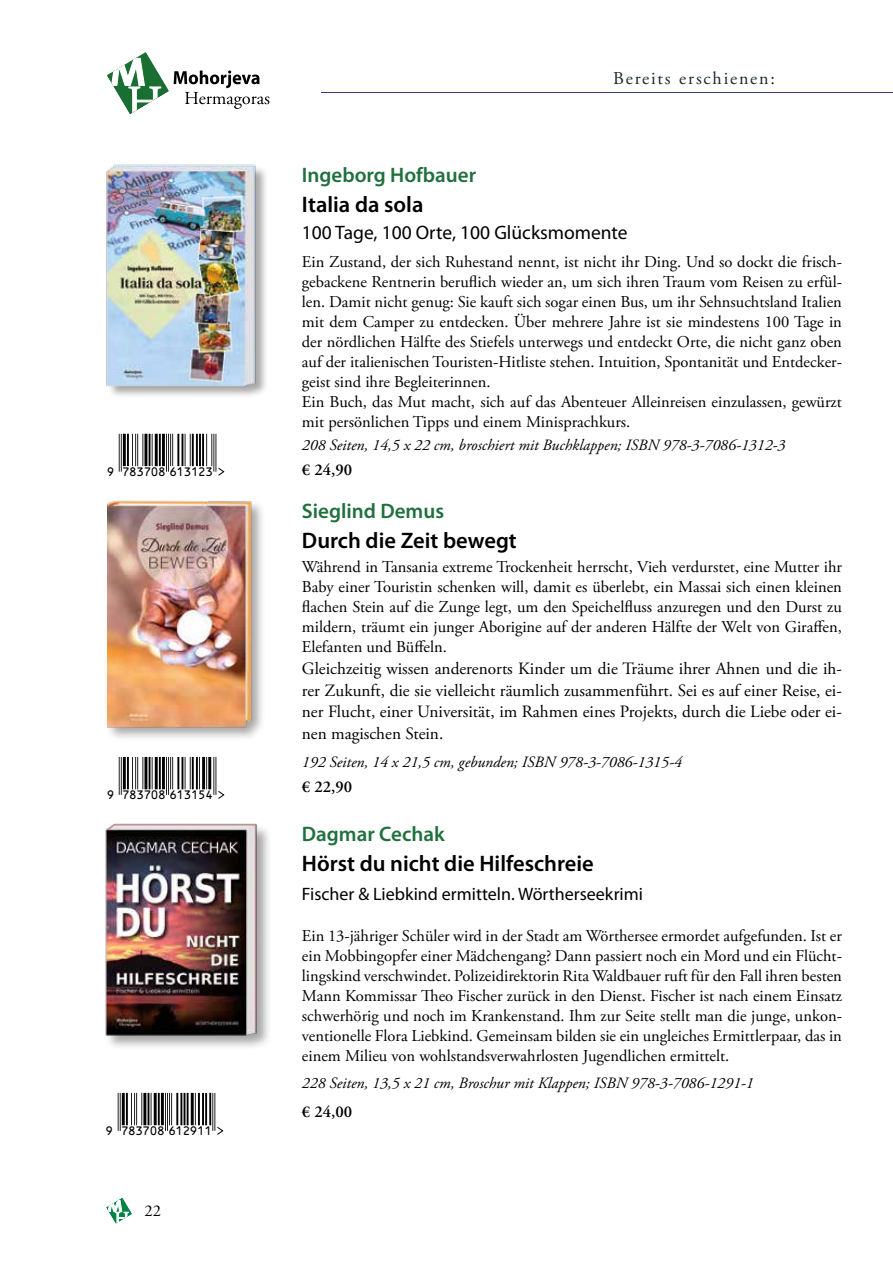
<style>
.page{position:relative;width:893px;height:1263px;background:#fff}
.page>*{position:absolute;margin:0;border:0;box-sizing:border-box;transform-origin:0 0}
.t1{font:600 22.5px "Myriad Pro";color:#000}
.t2{font:600 21px "Myriad Pro";color:#20703d}
.t3{font:19.5px "Myriad Pro";color:#000}
.t4{font:18px "Myriad Pro";color:#000}
.t5{font:18px "Adobe Garamond Pro";letter-spacing:.1em;color:#1e282b}
.t6{font:17.25px/21.8px "Adobe Garamond Pro";color:#000;text-align:justify}
.t7{font:16.5px/20px "Adobe Garamond Pro";color:#000;text-align:justify}
.t8{font:600 16.5px "Adobe Garamond Pro";color:#000}
.t9{font:italic 15.75px "Adobe Garamond Pro";color:#000}
.t10{font:11.25px "OCRB";letter-spacing:-.085em;color:#000}
</style>
<div class="page">
<svg style="left:107px;top:52px;width:162px;height:62px"></svg>
<svg style="left:106px;top:1198px;width:26px;height:25px"></svg>
<hr style="left:321px;top:92px;width:572px;height:1px;background:#3e3983">
<img style="left:106px;top:164px;width:160px;height:231px">
<hr style="left:215px;top:434px;width:1px;height:38px;background:#000">
<hr style="left:213px;top:434px;width:1px;height:38px;background:#000">
<hr style="left:211px;top:434px;width:1px;height:32px;background:#000">
<hr style="left:206px;top:434px;width:1px;height:32px;background:#000">
<hr style="left:202px;top:434px;width:2px;height:32px;background:#000">
<hr style="left:199px;top:434px;width:2px;height:32px;background:#000">
<hr style="left:196px;top:434px;width:2px;height:32px;background:#000">
<hr style="left:192px;top:434px;width:2px;height:32px;background:#000">
<hr style="left:190px;top:434px;width:1px;height:32px;background:#000">
<hr style="left:185px;top:434px;width:1px;height:32px;background:#000">
<hr style="left:182px;top:434px;width:1px;height:32px;background:#000">
<hr style="left:177px;top:434px;width:2px;height:32px;background:#000">
<hr style="left:172px;top:434px;width:1px;height:32px;background:#000">
<hr style="left:170px;top:434px;width:1px;height:32px;background:#000">
<hr style="left:168px;top:434px;width:1px;height:38px;background:#000">
<hr style="left:166px;top:434px;width:1px;height:38px;background:#000">
<hr style="left:162px;top:434px;width:3px;height:32px;background:#000">
<hr style="left:159px;top:434px;width:2px;height:32px;background:#000">
<hr style="left:155px;top:434px;width:3px;height:32px;background:#000">
<hr style="left:152px;top:434px;width:1px;height:32px;background:#000">
<hr style="left:149px;top:434px;width:2px;height:32px;background:#000">
<hr style="left:144px;top:434px;width:3px;height:32px;background:#000">
<hr style="left:142px;top:434px;width:1px;height:32px;background:#000">
<hr style="left:137px;top:434px;width:1px;height:32px;background:#000">
<hr style="left:135px;top:434px;width:1px;height:32px;background:#000">
<hr style="left:132px;top:434px;width:1px;height:32px;background:#000">
<hr style="left:127px;top:434px;width:2px;height:32px;background:#000">
<hr style="left:123px;top:434px;width:3px;height:32px;background:#000">
<hr style="left:121px;top:434px;width:1px;height:38px;background:#000">
<hr style="left:119px;top:434px;width:1px;height:38px;background:#000">
<svg style="left:218px;top:467px;width:6px;height:9px"></svg>
<hr style="left:215px;top:757px;width:1px;height:38px;background:#000">
<hr style="left:213px;top:757px;width:1px;height:38px;background:#000">
<hr style="left:208px;top:757px;width:3px;height:32px;background:#000">
<hr style="left:206px;top:757px;width:1px;height:32px;background:#000">
<hr style="left:202px;top:757px;width:3px;height:32px;background:#000">
<hr style="left:199px;top:757px;width:1px;height:32px;background:#000">
<hr style="left:196px;top:757px;width:2px;height:32px;background:#000">
<hr style="left:192px;top:757px;width:2px;height:32px;background:#000">
<hr style="left:190px;top:757px;width:1px;height:32px;background:#000">
<hr style="left:185px;top:757px;width:1px;height:32px;background:#000">
<hr style="left:182px;top:757px;width:1px;height:32px;background:#000">
<hr style="left:177px;top:757px;width:2px;height:32px;background:#000">
<hr style="left:172px;top:757px;width:1px;height:32px;background:#000">
<hr style="left:170px;top:757px;width:1px;height:32px;background:#000">
<hr style="left:168px;top:757px;width:1px;height:38px;background:#000">
<hr style="left:166px;top:757px;width:1px;height:38px;background:#000">
<hr style="left:162px;top:757px;width:3px;height:32px;background:#000">
<hr style="left:159px;top:757px;width:2px;height:32px;background:#000">
<hr style="left:155px;top:757px;width:3px;height:32px;background:#000">
<hr style="left:152px;top:757px;width:1px;height:32px;background:#000">
<hr style="left:149px;top:757px;width:2px;height:32px;background:#000">
<hr style="left:144px;top:757px;width:3px;height:32px;background:#000">
<hr style="left:142px;top:757px;width:1px;height:32px;background:#000">
<hr style="left:137px;top:757px;width:1px;height:32px;background:#000">
<hr style="left:135px;top:757px;width:1px;height:32px;background:#000">
<hr style="left:132px;top:757px;width:1px;height:32px;background:#000">
<hr style="left:127px;top:757px;width:2px;height:32px;background:#000">
<hr style="left:123px;top:757px;width:3px;height:32px;background:#000">
<hr style="left:121px;top:757px;width:1px;height:38px;background:#000">
<hr style="left:119px;top:757px;width:1px;height:38px;background:#000">
<svg style="left:218px;top:791px;width:6px;height:8px"></svg>
<div style="left:105px;top:499px;width:161px;height:242px;background:#000;opacity:.35"></div>
<img style="left:108px;top:499px;width:148px;height:230px">
<hr style="left:214px;top:1093px;width:1px;height:38px;background:#000">
<hr style="left:212px;top:1093px;width:1px;height:38px;background:#000">
<hr style="left:209px;top:1093px;width:2px;height:32px;background:#000">
<hr style="left:205px;top:1093px;width:2px;height:32px;background:#000">
<hr style="left:202px;top:1093px;width:2px;height:32px;background:#000">
<hr style="left:198px;top:1093px;width:2px;height:32px;background:#000">
<hr style="left:195px;top:1093px;width:1px;height:32px;background:#000">
<hr style="left:191px;top:1093px;width:3px;height:32px;background:#000">
<hr style="left:187px;top:1093px;width:2px;height:32px;background:#000">
<hr style="left:184px;top:1093px;width:1px;height:32px;background:#000">
<hr style="left:180px;top:1093px;width:2px;height:32px;background:#000">
<hr style="left:176px;top:1093px;width:2px;height:32px;background:#000">
<hr style="left:171px;top:1093px;width:1px;height:32px;background:#000">
<hr style="left:169px;top:1093px;width:1px;height:32px;background:#000">
<hr style="left:167px;top:1093px;width:1px;height:38px;background:#000">
<hr style="left:165px;top:1093px;width:1px;height:38px;background:#000">
<hr style="left:161px;top:1093px;width:3px;height:32px;background:#000">
<hr style="left:158px;top:1093px;width:2px;height:32px;background:#000">
<hr style="left:154px;top:1093px;width:3px;height:32px;background:#000">
<hr style="left:151px;top:1093px;width:1px;height:32px;background:#000">
<hr style="left:148px;top:1093px;width:1px;height:32px;background:#000">
<hr style="left:143px;top:1093px;width:3px;height:32px;background:#000">
<hr style="left:141px;top:1093px;width:1px;height:32px;background:#000">
<hr style="left:136px;top:1093px;width:1px;height:32px;background:#000">
<hr style="left:134px;top:1093px;width:1px;height:32px;background:#000">
<hr style="left:131px;top:1093px;width:1px;height:32px;background:#000">
<hr style="left:126px;top:1093px;width:2px;height:32px;background:#000">
<hr style="left:122px;top:1093px;width:3px;height:32px;background:#000">
<hr style="left:120px;top:1093px;width:1px;height:38px;background:#000">
<hr style="left:118px;top:1093px;width:1px;height:38px;background:#000">
<svg style="left:217px;top:1127px;width:6px;height:8px"></svg>
<img style="left:105px;top:823px;width:164px;height:224px">
<p class="t5" style="left:613px;top:67px;width:163px">Bereits erschienen:</p>
<p class="t2" style="left:302px;top:161px;width:176px">Ingeborg Hofbauer</p>
<h1 class="t1" style="left:302px;top:190px;width:123px">Italia da sola</h1>
<p class="t3" style="left:302px;top:220px;width:327px">100 Tage, 100 Orte, 100 Glücksmomente</p>
<p class="t7" style="left:302px;top:253px;width:542px;text-align:left">Ein Zustand, der sich Ruhestand nennt, ist nicht ihr Ding. Und so dockt die frisch&shy;gebackene Rentnerin beruflich wieder an, um sich ihren Traum vom Reisen zu erfül&shy;len. Damit nicht genug: Sie kauft sich sogar einen Bus, um ihr Sehnsuchtsland Italien mit dem Camper zu entdecken. Über mehrere Jahre ist sie mindestens 100 Tage in der nördlichen Hälfte des Stiefels unterwegs und entdeckt Orte, die nicht ganz oben auf der italienischen Touristen-Hitliste stehen. Intuition, Spontanität und Entdecker&shy;geist sind ihre Begleiterinnen.<br>Ein Buch, das Mut macht, sich auf das Abenteuer Alleinreisen einzulassen, gewürzt mit persönlichen Tipps und einem Minisprachkurs.</p>
<p class="t9" style="left:302px;top:436px;width:485px">208 Seiten, 14,5 x 22 cm, broschiert mit Buchklappen; ISBN 978-3-7086-1312-3</p>
<p class="t10" style="left:106px;top:465px;width:108px">9 783708 613123</p>
<p class="t8" style="left:302px;top:461px;width:52px">€ 24,90</p>
<p class="t2" style="left:302px;top:497px;width:144px">Sieglind Demus</p>
<h1 class="t1" style="left:302px;top:526px;width:216px">Durch die Zeit bewegt</h1>
<p class="t7" style="left:302px;top:558px;width:542px">Während in Tansania extreme Trockenheit herrscht, Vieh verdurstet, eine Mutter ihr Baby einer Touristin schenken will, damit es überlebt, ein Massai sich einen kleinen flachen Stein auf die Zunge legt, um den Speichelfluss anzuregen und den Durst zu mildern, träumt ein junger Aborigine auf der anderen Hälfte der Welt von Giraffen, Elefanten und Büffeln.</p>
<p class="t6" style="left:302px;top:658px;width:542px">Gleichzeitig wissen anderenorts Kinder um die Träume ihrer Ahnen und die ih&shy;rer Zukunft, die sie vielleicht räumlich zusammenführt. Sei es auf einer Reise, ei&shy;ner Flucht, einer Universität, im Rahmen eines Projekts, durch die Liebe oder ei&shy;nen magischen Stein.</p>
<p class="t9" style="left:302px;top:752px;width:381px">192 Seiten, 14 x 21,5 cm, gebunden; ISBN 978-3-7086-1315-4</p>
<p class="t8" style="left:302px;top:777px;width:52px">€ 22,90</p>
<p class="t10" style="left:106px;top:788px;width:108px">9 783708 613154</p>
<p class="t2" style="left:302px;top:820px;width:144px">Dagmar Cechak</p>
<h1 class="t1" style="left:302px;top:849px;width:293px">Hörst du nicht die Hilfeschreie</h1>
<p class="t4" style="left:302px;top:882px;width:343px">Fischer &amp; Liebkind ermitteln. Wörtherseekrimi</p>
<p class="t7" style="left:302px;top:926px;width:542px">Ein 13-jähriger Schüler wird in der Stadt am Wörthersee ermordet aufgefunden. Ist er ein Mobbingopfer einer Mädchengang? Dann passiert noch ein Mord und ein Flücht&shy;lingskind verschwindet. Polizeidirektorin Rita Waldbauer ruft für den Fall ihren besten Mann Kommissar Theo Fischer zurück in den Dienst. Fischer ist nach einem Einsatz schwerhörig und noch im Krankenstand. Ihm zur Seite stellt man die junge, unkon&shy;ventionelle Flora Liebkind. Gemeinsam bilden sie ein ungleiches Ermittlerpaar, das in einem Milieu von wohlstandsverwahrlosten Jugendlichen ermittelt.</p>
<p class="t9" style="left:302px;top:1073px;width:453px">228 Seiten, 13,5 x 21 cm, Broschur mit Klappen; ISBN 978-3-7086-1291-1</p>
<p class="t8" style="left:302px;top:1103px;width:52px">€ 24,00</p>
<p class="t10" style="left:105px;top:1124px;width:108px">9 783708 612911</p>
<p class="t7" style="left:145px;top:1201px;width:18px">22</p>
</div>
